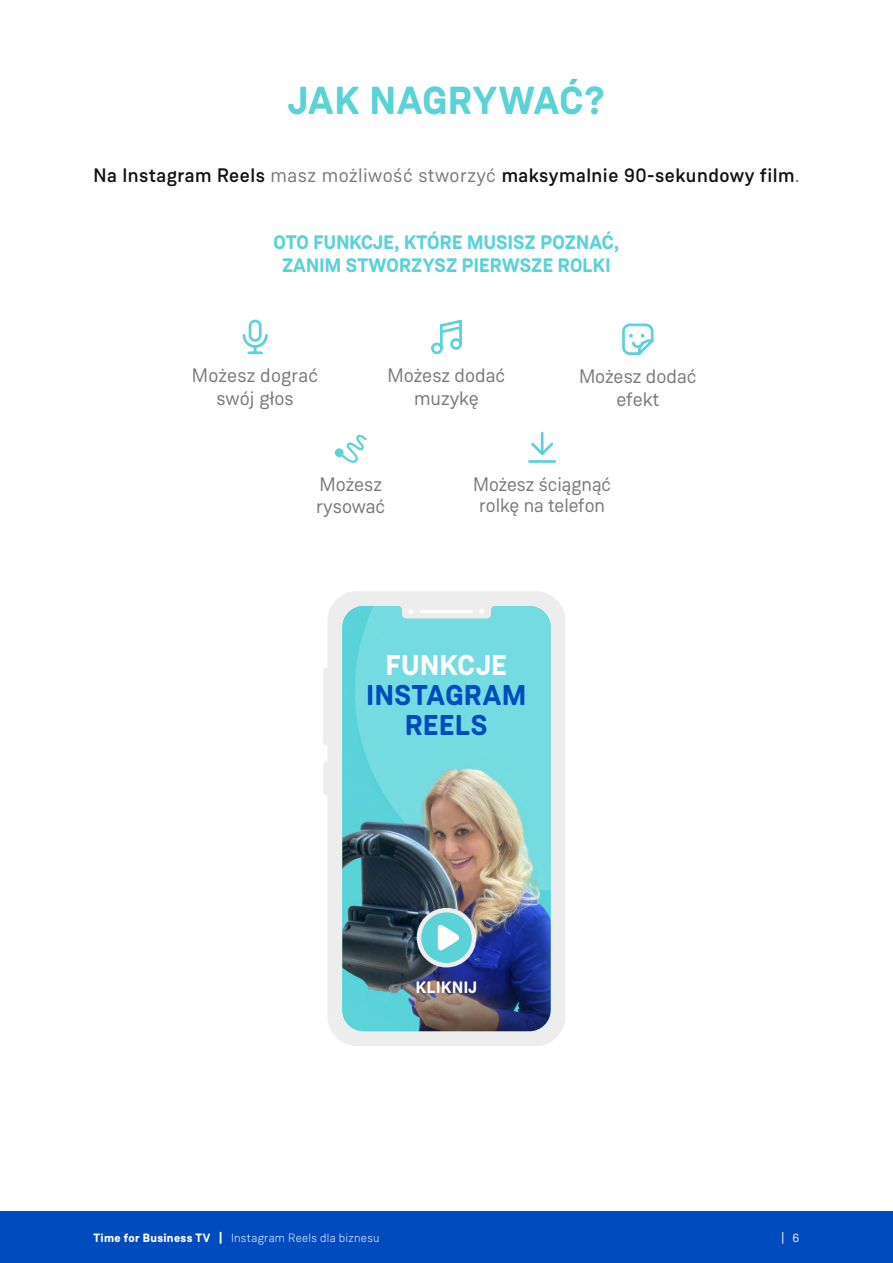
<style>
.page{position:relative;width:893px;height:1263px;background:#fff}
.page>*{position:absolute;margin:0;border:0;box-sizing:border-box;transform-origin:0 0}
.t1{font:700 39px "Weissenhof Grotesk";letter-spacing:.01em;color:#5ad2d7}
.t2{font:700 28.5px/30px "Weissenhof Grotesk";letter-spacing:.02em;color:#004bbe;text-align:center}
.t3{font:700 28.5px "Weissenhof Grotesk";letter-spacing:.025em;color:#fff}
.t4{font:19.5px/22.5px "Weissenhof Grotesk";color:#787878;text-align:center}
.t5{font:500 19.5px "Weissenhof Grotesk";letter-spacing:.025em;color:#121212}
.t6{font:700 19.5px/22.5px "Weissenhof Grotesk";letter-spacing:.01em;color:#5ad2d7;text-align:center}
.t7{font:700 16.5px "Weissenhof Grotesk";letter-spacing:.035em;color:#fff}
.t8{font:300 12px "Weissenhof Grotesk";letter-spacing:.025em;color:#fff}
.t9{font:12px "Weissenhof Grotesk";color:#fff}
.s1{font-weight:400;color:#787878}
.s2{font-weight:700}
</style>
<div class="page">
<div style="left:0;top:1212px;width:893px;height:51px;background:#004bbe"></div>
<div style="left:327px;top:591px;width:239px;height:455px;background:#ededed;border-radius:30px"></div>
<div style="left:323px;top:668px;width:9px;height:77px;background:#ededed;border-radius:3px"></div>
<div style="left:323px;top:762px;width:9px;height:33px;background:#ededed;border-radius:3px"></div>
<img style="left:342px;top:606px;width:209px;height:425px">
<hr style="left:541px;top:433px;width:2px;height:21px;background:#5ad2d7">
<svg style="left:531px;top:440px;width:22px;height:15px"></svg>
<hr style="left:529px;top:460px;width:26px;height:3px;background:#5ad2d7">
<svg style="left:431px;top:319px;width:31px;height:36px"></svg>
<svg style="left:622px;top:323px;width:32px;height:32px"></svg>
<svg style="left:242px;top:319px;width:26px;height:36px"></svg>
<svg style="left:338px;top:434px;width:29px;height:29px"></svg>
<div style="left:335px;top:448px;width:9px;height:9px;background:#5ad2d7;border-radius:50%"></div>
<svg style="left:419px;top:910px;width:55px;height:55px;fill:#5ad2d7"></svg>
<div style="left:417px;top:908px;width:59px;height:59px;border:4px solid #ededed;border-radius:50%"></div>
<svg style="left:438px;top:924px;width:22px;height:27px"></svg>
<h1 class="t1" style="left:288px;top:76px;width:318px">JAK NAGRYWAĆ?</h1>
<p class="t5" style="left:94px;top:163px;width:707px">Na Instagram Reels <span class="s1">masz możliwość stworzyć</span> maksymalnie 90-sekundowy film<span class="s1">.</span></p>
<p class="t6" style="left:273px;top:232px;width:347px">OTO FUNKCJE, KTÓRE MUSISZ POZNAĆ,<br>ZANIM STWORZYSZ PIERWSZE ROLKI</p>
<p class="t4" style="left:192px;top:364px;width:128px">Możesz dograć swój głos</p>
<p class="t4" style="left:388px;top:364px;width:119px">Możesz dodać muzykę</p>
<p class="t4" style="left:579px;top:365px;width:119px">Możesz dodać efekt</p>
<p class="t4" style="left:316px;top:473px;width:71px;text-align:left">Możesz rysować</p>
<p class="t4" style="left:473px;top:474px;width:140px;line-height:21px">Możesz ściągnąć rolkę na telefon</p>
<h2 class="t3" style="left:386px;top:647px;width:123px">FUNKCJE</h2>
<h2 class="t2" style="left:367px;top:681px;width:161px">INSTAGRAM<br>REELS</h2>
<p class="t7" style="left:416px;top:976px;width:63px">KLIKNIJ</p>
<p class="t8" style="left:94px;top:1231px;width:288px"><span class="s2">Time for Business TV |</span> Instagram Reels dla biznesu</p>
<p class="t9" style="left:781px;top:1230px;width:19px">| 6</p>
</div>
